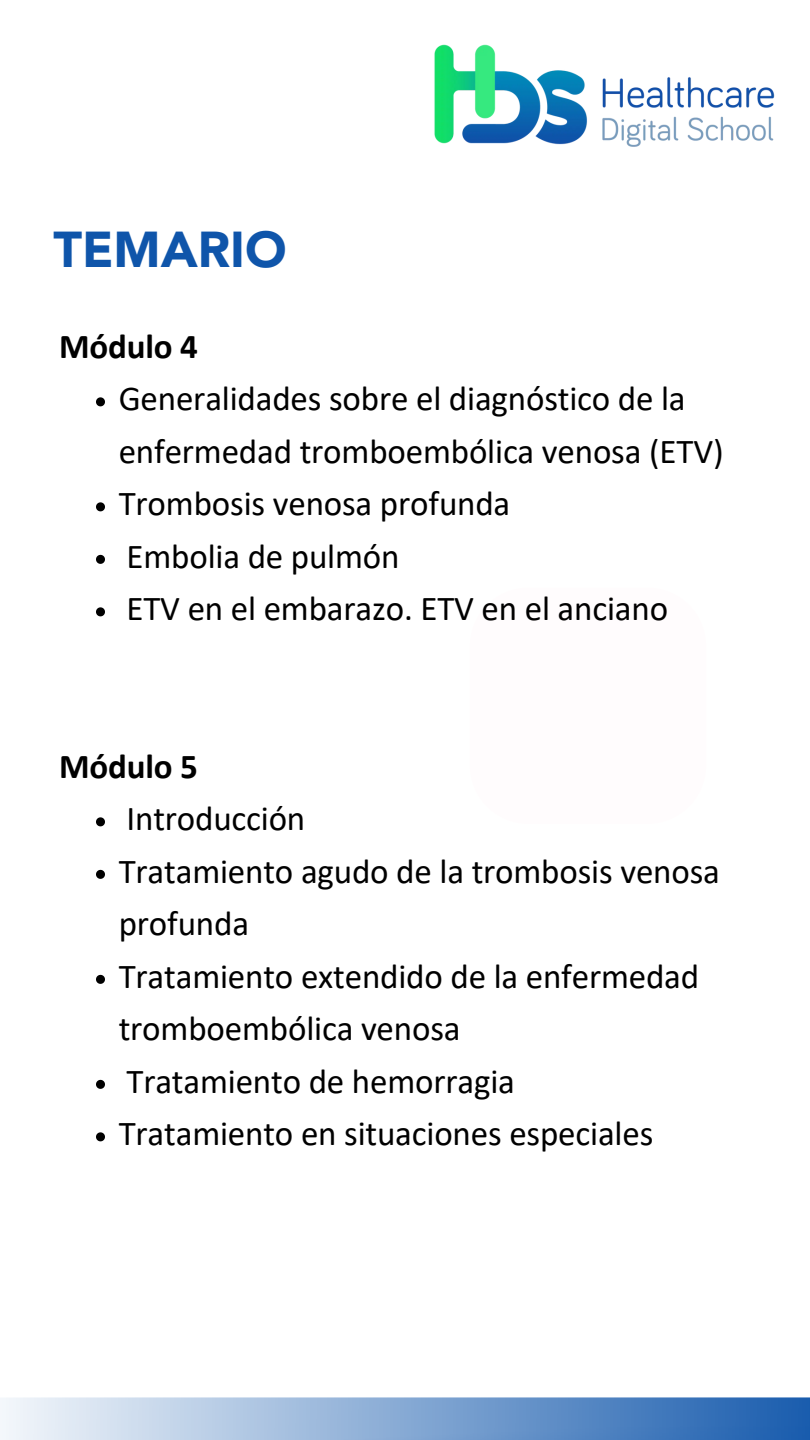
<style>
.page{position:relative;width:810px;height:1440px;background:#fff}
.page>*{position:absolute;margin:0;border:0;box-sizing:border-box;transform-origin:0 0}
.t1{font:900 50px "Avenir LT Std";color:#0f55aa}
.t2{font:35px/52.5px "Calibri";letter-spacing:-.005em;color:#000}
.t3{font:700 35px "Calibri";letter-spacing:-.005em;color:#000}
</style>
<div class="page">
<img style="left:434px;top:44px;width:341px;height:103px">
<svg style="left:96px;top:397px;width:9px;height:9px"></svg>
<svg style="left:96px;top:502px;width:9px;height:9px"></svg>
<svg style="left:96px;top:555px;width:9px;height:9px"></svg>
<svg style="left:96px;top:607px;width:9px;height:9px"></svg>
<svg style="left:96px;top:817px;width:9px;height:9px"></svg>
<svg style="left:96px;top:870px;width:9px;height:9px"></svg>
<svg style="left:96px;top:975px;width:9px;height:9px"></svg>
<svg style="left:96px;top:1080px;width:9px;height:9px"></svg>
<svg style="left:96px;top:1132px;width:9px;height:9px"></svg>
<svg style="left:0;top:1397px;width:810px;height:43px;background:#87aad4"></svg>
<p class="t1" style="left:53px;top:229px;width:235px">TEMARIO</p>
<p class="t3" style="left:59px;top:331px;width:140px">Módulo 4</p>
<h1 class="t2" style="left:119px;top:375px;width:606px">Generalidades sobre el diagnóstico de la enfermedad tromboembólica venosa (ETV)</h1>
<h2 class="t2" style="left:119px;top:480px;width:393px">Trombosis venosa profunda</h2>
<p class="t2" style="left:126px;top:533px;width:275px">Embolia de pulmón</p>
<p class="t2" style="left:126px;top:585px;width:543px">ETV en el embarazo. ETV en el anciano</p>
<p class="t3" style="left:59px;top:751px;width:140px">Módulo 5</p>
<p class="t2" style="left:126px;top:795px;width:180px">Introducción</p>
<h2 class="t2" style="left:119px;top:848px;width:603px">Tratamiento agudo de la trombosis venosa profunda</h2>
<p class="t2" style="left:119px;top:953px;width:582px">Tratamiento extendido de la enfermedad tromboembólica venosa</p>
<p class="t2" style="left:126px;top:1058px;width:390px">Tratamiento de hemorragia</p>
<p class="t2" style="left:119px;top:1110px;width:536px">Tratamiento en situaciones especiales</p>
</div>
